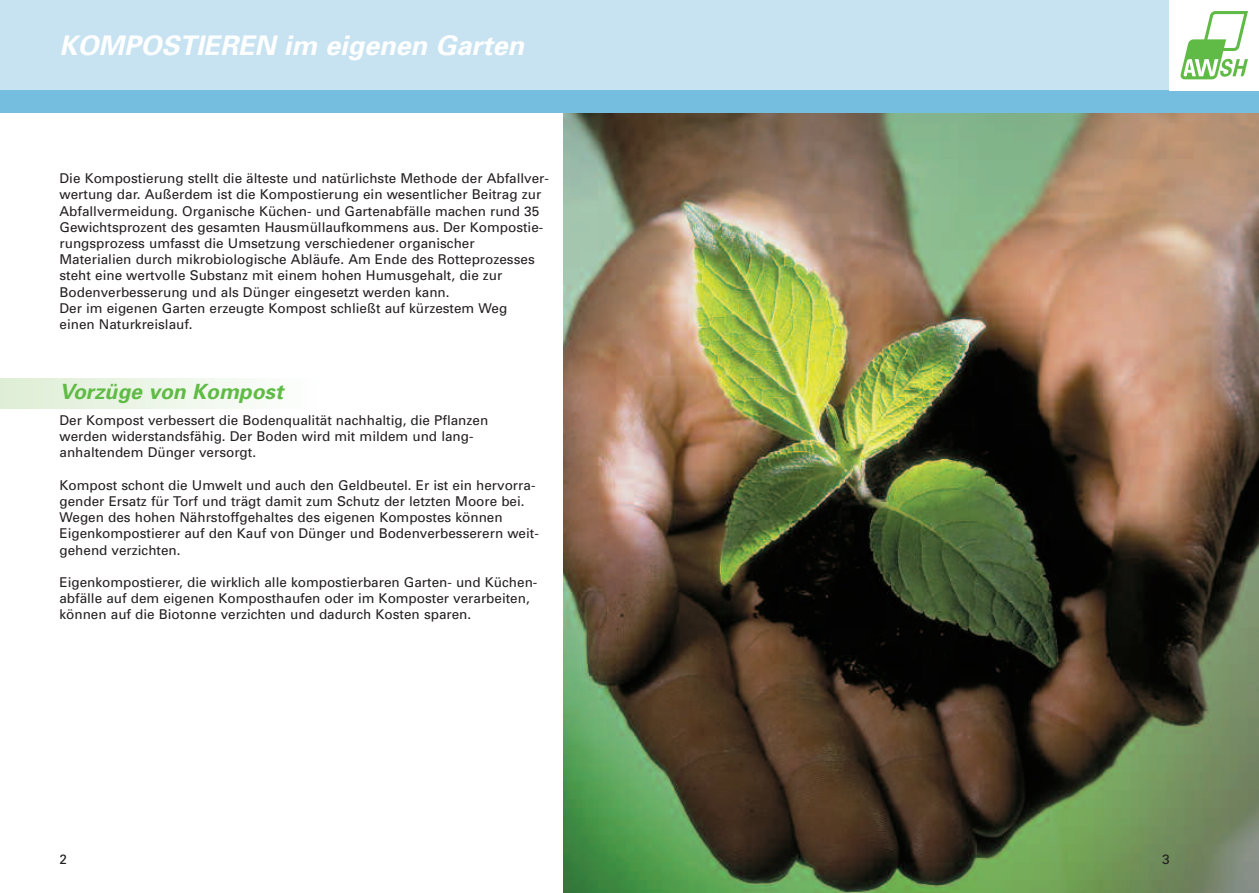
<style>
.page{position:relative;width:1259px;height:893px;background:#fff}
.page>*{position:absolute;margin:0;border:0;box-sizing:border-box;transform-origin:0 0}
.t1{font:italic 700 27px "Univers";color:#fff}
.t2{font:italic 700 21px "Univers";color:#60bb46}
.t3{font:13.5px/16.2px "Univers";color:#231f20}
</style>
<div class="page">
<img style="left:563px;top:113px;width:696px;height:780px">
<div style="left:0;top:378px;width:318px;height:30px;background:linear-gradient(to right,#deeed5,#fdfefd)"></div>
<div style="left:0;top:90px;width:1259px;height:23px;background:#75bee0"></div>
<div style="left:0;top:0;width:1259px;height:90px;background:#c7e2f1"></div>
<div style="left:1169px;top:0;width:90px;height:90px;background:#fff"></div>
<svg style="left:1180px;top:11px;width:68px;height:68px"></svg>
<h1 class="t1" style="left:60px;top:35px;width:466px">KOMPOSTIEREN im eigenen Garten</h1>
<p class="t3" style="left:60px;top:171px;width:491px">Die Kompostierung stellt die älteste und natürlichste Methode der Abfallver&shy;wertung dar. Außerdem ist die Kompostierung ein wesentlicher Beitrag zur Abfallvermeidung. Organische Küchen- und Gartenabfälle machen rund 35<br>Gewichtsprozent des gesamten Hausmüllaufkommens aus. Der Kompostie&shy;rungsprozess umfasst die Umsetzung verschiedener organischer Materialien durch mikrobiologische Abläufe. Am Ende des Rotteprozesses steht eine wertvolle Substanz mit einem hohen Humusgehalt, die zur Bodenverbesserung und als Dünger eingesetzt werden kann.<br>Der im eigenen Garten erzeugte Kompost schließt auf kürzestem Weg<br>einen Naturkreislauf.</p>
<h2 class="t2" style="left:60px;top:384px;width:225px">Vorzüge von Kompost</h2>
<p class="t3" style="left:60px;top:413px;width:430px">Der Kompost verbessert die Bodenqualität nachhaltig, die Pflanzen werden widerstandsfähig. Der Boden wird mit mildem und lang&shy;anhaltendem Dünger versorgt.</p>
<p class="t3" style="left:59px;top:478px;width:481px">Kompost schont die Umwelt und auch den Geldbeutel. Er ist ein hervorra&shy;gender Ersatz für Torf und trägt damit zum Schutz der letzten Moore bei.<br>Wegen des hohen Nährstoffgehaltes des eigenen Kompostes können Eigenkompostierer auf den Kauf von Dünger und Bodenverbesserern weit&shy;gehend verzichten.</p>
<p class="t3" style="left:59px;top:575px;width:479px">Eigenkompostierer, die wirklich alle kompostierbaren Garten- und Küchen&shy;abfälle auf dem eigenen Komposthaufen oder im Komposter verarbeiten, können auf die Biotonne verzichten und dadurch Kosten sparen.</p>
<p class="t3" style="left:59px;top:853px;width:9px">2</p>
<p class="t3" style="left:1162px;top:853px;width:9px">3</p>
</div>
